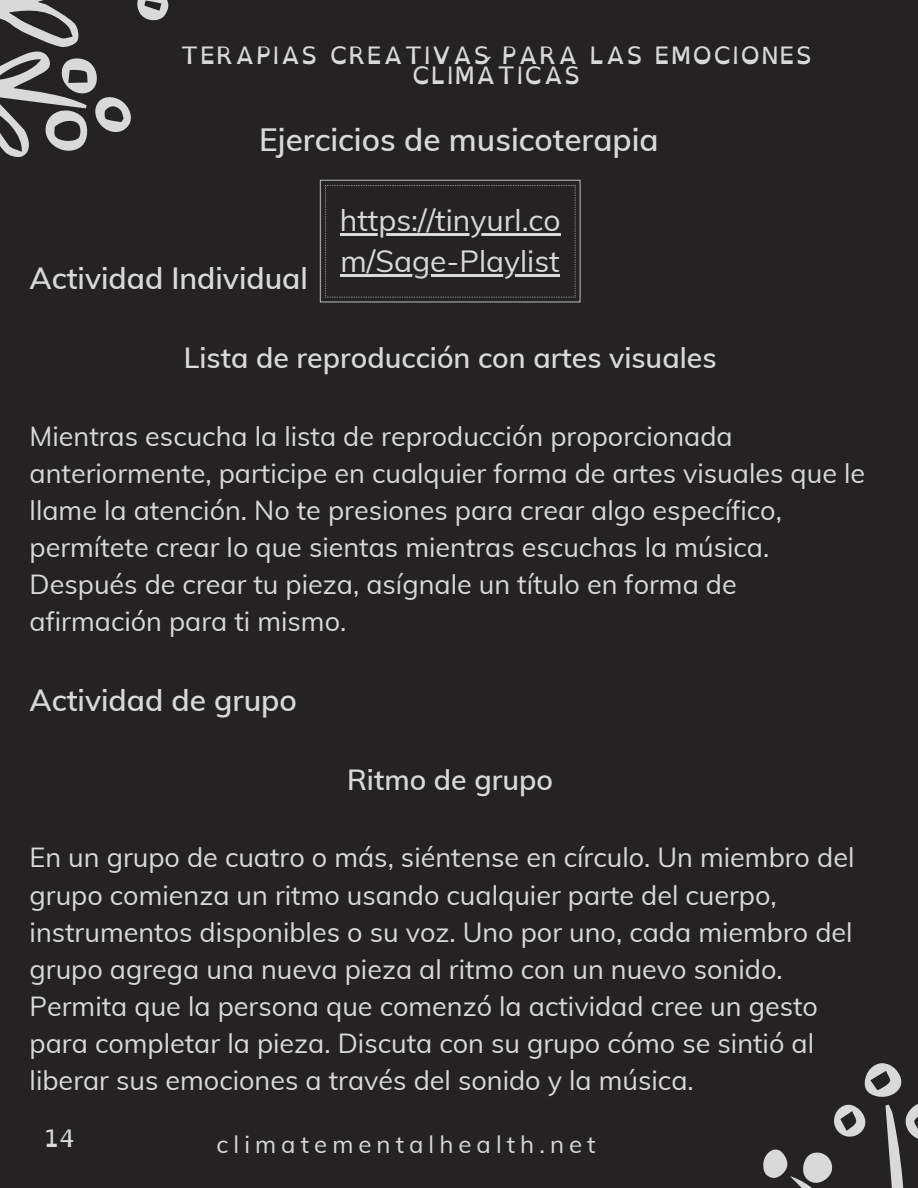
<style>
.page{position:relative;width:918px;height:1188px;background:#242222}
.page>*{position:absolute;margin:0;border:0;box-sizing:border-box;transform-origin:0 0}
.t1{font:600 31.5px "Muli";color:#d9d9d9}
.t2{font:600 30px "Muli";color:#d9d9d9}
.t3{font:30px/41.7px "Muli";color:#d9d9d9}
.t4{font:600 28.5px "Muli";color:#d9d9d9}
.t5{font:27px/37.2px "Muli";color:#d9d9d9}
.t6{font:24px/20.2px "Open Dyslexic";letter-spacing:.06em;color:#d9d9d9;text-align:center}
.t7{font:24px "Muli";letter-spacing:.21em;color:#d9d9d9}
</style>
<div class="page">
<svg style="left:0;top:0;width:79px;height:157px"></svg>
<svg style="left:37px;top:50px;width:94px;height:107px"></svg>
<svg style="left:137px;top:0;width:32px;height:21px"></svg>
<svg style="left:763px;top:1063px;width:155px;height:125px"></svg>
<svg style="left:320px;top:180px;width:260px;height:122px"></svg>
<hr style="left:340px;top:233px;width:220px;height:2px;background:#d9d9d9">
<hr style="left:341px;top:275px;width:219px;height:2px;background:#d9d9d9">
<p class="t6" style="left:181px;top:45px;width:633px">TERAPIAS CREATIVAS PARA LAS EMOCIONES<br>CLIMÁTICAS</p>
<p class="t1" style="left:259px;top:119px;width:401px">Ejercicios de musicoterapia</p>
<p class="t2" style="left:30px;top:259px;width:280px">Actividad Individual</p>
<p class="t3" style="left:340px;top:199px;width:222px">https://tinyurl.co m/Sage-Playlist</p>
<p class="t4" style="left:184px;top:339px;width:534px">Lista de reproducción con artes visuales</p>
<p class="t5" style="left:30px;top:417px;width:837px">Mientras escucha la lista de reproducción proporcionada anteriormente, participe en cualquier forma de artes visuales que le llame la atención. No te presiones para crear algo específico, permítete crear lo que sientas mientras escuchas la música.<br>Después de crear tu pieza, asígnale un título en forma de afirmación para ti mismo.</p>
<p class="t2" style="left:30px;top:681px;width:269px">Actividad de grupo</p>
<p class="t4" style="left:347px;top:761px;width:208px">Ritmo de grupo</p>
<p class="t5" style="left:30px;top:839px;width:826px">En un grupo de cuatro o más, siéntense en círculo. Un miembro del grupo comienza un ritmo usando cualquier parte del cuerpo, instrumentos disponibles o su voz. Uno por uno, cada miembro del grupo agrega una nueva pieza al ritmo con un nuevo sonido.<br>Permita que la persona que comenzó la actividad cree un gesto para completar la pieza. Discuta con su grupo cómo se sintió al liberar sus emociones a través del sonido y la música.</p>
<p class="t6" style="left:45px;top:1128px;width:32px">14</p>
<p class="t7" style="left:217px;top:1129px;width:380px">climatementalhealth.net</p>
</div>
